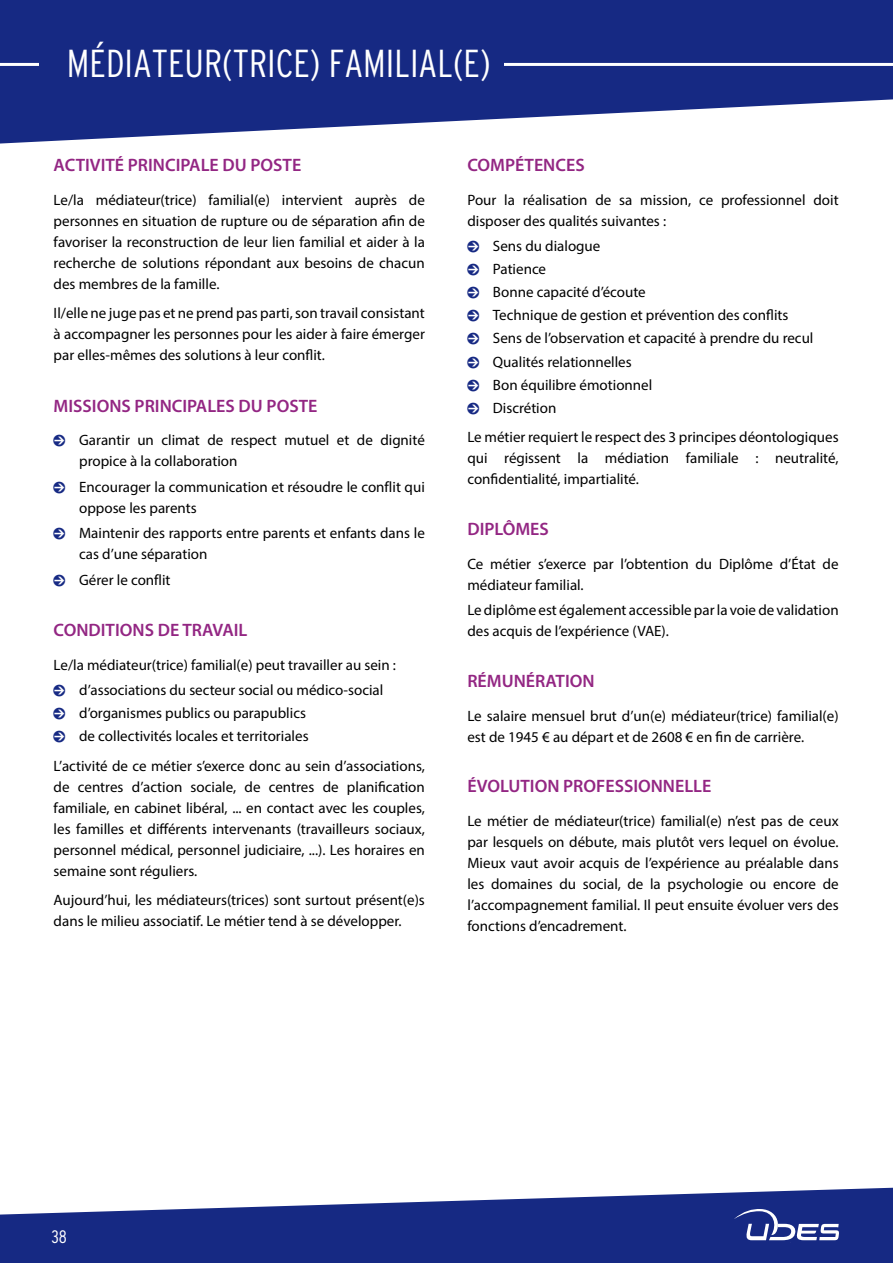
<style>
.page{position:relative;width:893px;height:1263px;background:#fff}
.page>*{position:absolute;margin:0;border:0;box-sizing:border-box;transform-origin:0 0}
.t1{font:300 condensed 39px "Interstate";color:#fff}
.t2{font:600 18px "Myriad Pro";color:#932683}
.t3{font:300 condensed 18px "Interstate";color:#fff}
.t4{font:15px/21px "Myriad Pro";color:#000}
.s1{font-family:"Pointers";color:#162983}
</style>
<div class="page">
<svg style="left:0;top:0;width:893px;height:144px;fill:#162983"></svg>
<svg style="left:0;top:1188px;width:893px;height:75px;fill:#162983"></svg>
<hr style="left:0;top:63px;width:893px;height:3px;background:#fff">
<svg style="left:734px;top:1209px;width:105px;height:31px"></svg>
<div style="left:39px;top:49px;width:465px;height:34px;background:#162983"></div>
<h1 class="t1" style="left:67px;top:40px;width:425px">MÉDIATEUR(TRICE) FAMILIAL(E)</h1>
<p class="t2" style="left:54px;top:153px;width:249px">ACTIVITÉ PRINCIPALE DU POSTE</p>
<p class="t4" style="left:54px;top:189px;width:373px;text-align:justify">Le/la médiateur(trice) familial(e) intervient auprès de personnes en situation de rupture ou de séparation afin de favoriser la reconstruction de leur lien familial et aider à la recherche de solutions répondant aux besoins de chacun des membres de la famille.</p>
<p class="t4" style="left:54px;top:302px;width:373px;text-align:justify">Il/elle ne juge pas et ne prend pas parti, son travail consistant à accompagner les personnes pour les aider à faire émerger par elles-mêmes des solutions à leur conflit.</p>
<p class="t2" style="left:54px;top:394px;width:265px">MISSIONS PRINCIPALES DU POSTE</p>
<p class="t4" style="left:79px;top:429px;width:347px;text-indent:-26px"><span class="s1">0</span> Garantir un climat de respect mutuel et de dignité propice à la collaboration</p>
<p class="t4" style="left:79px;top:476px;width:347px;text-indent:-26px"><span class="s1">0</span> Encourager la communication et résoudre le conflit qui oppose les parents</p>
<p class="t4" style="left:79px;top:522px;width:347px;text-indent:-26px"><span class="s1">0</span> Maintenir des rapports entre parents et enfants dans le cas d’une séparation</p>
<p class="t4" style="left:54px;top:569px;width:118px"><span class="s1">0</span> Gérer le conflit</p>
<p class="t2" style="left:54px;top:618px;width:195px">CONDITIONS DE TRAVAIL</p>
<p class="t4" style="left:54px;top:652px;width:344px;line-height:25.2px">Le/la médiateur(trice) familial(e) peut travailler au sein :<br><span class="s1">0</span> d’associations du secteur social ou médico-social</p>
<p class="t4" style="left:54px;top:701px;width:256px;line-height:23.1px"><span class="s1">0</span> d’organismes publics ou parapublics<br><span class="s1">0</span> de collectivités locales et territoriales</p>
<p class="t4" style="left:54px;top:755px;width:373px;text-align:justify">L’activité de ce métier s’exerce donc au sein d’associations, de centres d’action sociale, de centres de planification familiale, en cabinet libéral, ... en contact avec les couples, les familles et différents intervenants (travailleurs sociaux, personnel médical, personnel judiciaire, ...). Les horaires en semaine sont réguliers.</p>
<p class="t4" style="left:54px;top:889px;width:373px">Aujourd’hui, les médiateurs(trices) sont surtout présent(e)s dans le milieu associatif. Le métier tend à se développer.</p>
<p class="t2" style="left:467px;top:153px;width:119px">COMPÉTENCES</p>
<p class="t4" style="left:467px;top:189px;width:373px">Pour la réalisation de sa mission, ce professionnel doit disposer des qualités suivantes :</p>
<p class="t4" style="left:467px;top:234px;width:348px;line-height:23.1px"><span class="s1">0</span> Sens du dialogue<br><span class="s1">0</span> Patience<br><span class="s1">0</span> Bonne capacité d’écoute<br><span class="s1">0</span> Technique de gestion et prévention des conflits<br><span class="s1">0</span> Sens de l’observation et capacité à prendre du recul<br><span class="s1">0</span> Qualités relationnelles<br><span class="s1">0</span> Bon équilibre émotionnel<br><span class="s1">0</span> Discrétion</p>
<p class="t4" style="left:467px;top:426px;width:373px;text-align:justify">Le métier requiert le respect des 3 principes déontologiques qui régissent la médiation familiale : neutralité, confidentialité, impartialité.</p>
<p class="t2" style="left:467px;top:517px;width:83px">DIPLÔMES</p>
<p class="t4" style="left:467px;top:553px;width:373px">Ce métier s’exerce par l’obtention du Diplôme d’État de médiateur familial.</p>
<p class="t4" style="left:467px;top:599px;width:373px">Le diplôme est également accessible par la voie de validation des acquis de l’expérience (VAE).</p>
<p class="t2" style="left:467px;top:669px;width:129px">RÉMUNÉRATION</p>
<p class="t4" style="left:467px;top:705px;width:373px">Le salaire mensuel brut d’un(e) médiateur(trice) familial(e) est de 1945 € au départ et de 2608 € en fin de carrière.</p>
<p class="t2" style="left:467px;top:775px;width:245px">ÉVOLUTION PROFESSIONNELLE</p>
<p class="t4" style="left:467px;top:810px;width:373px;text-align:justify">Le métier de médiateur(trice) familial(e) n’est pas de ceux par lesquels on débute, mais plutôt vers lequel on évolue.<br>Mieux vaut avoir acquis de l’expérience au préalable dans les domaines du social, de la psychologie ou encore de l’accompagnement familial. Il peut ensuite évoluer vers des fonctions d’encadrement.</p>
<p class="t3" style="left:52px;top:1226px;width:17px">38</p>
</div>
